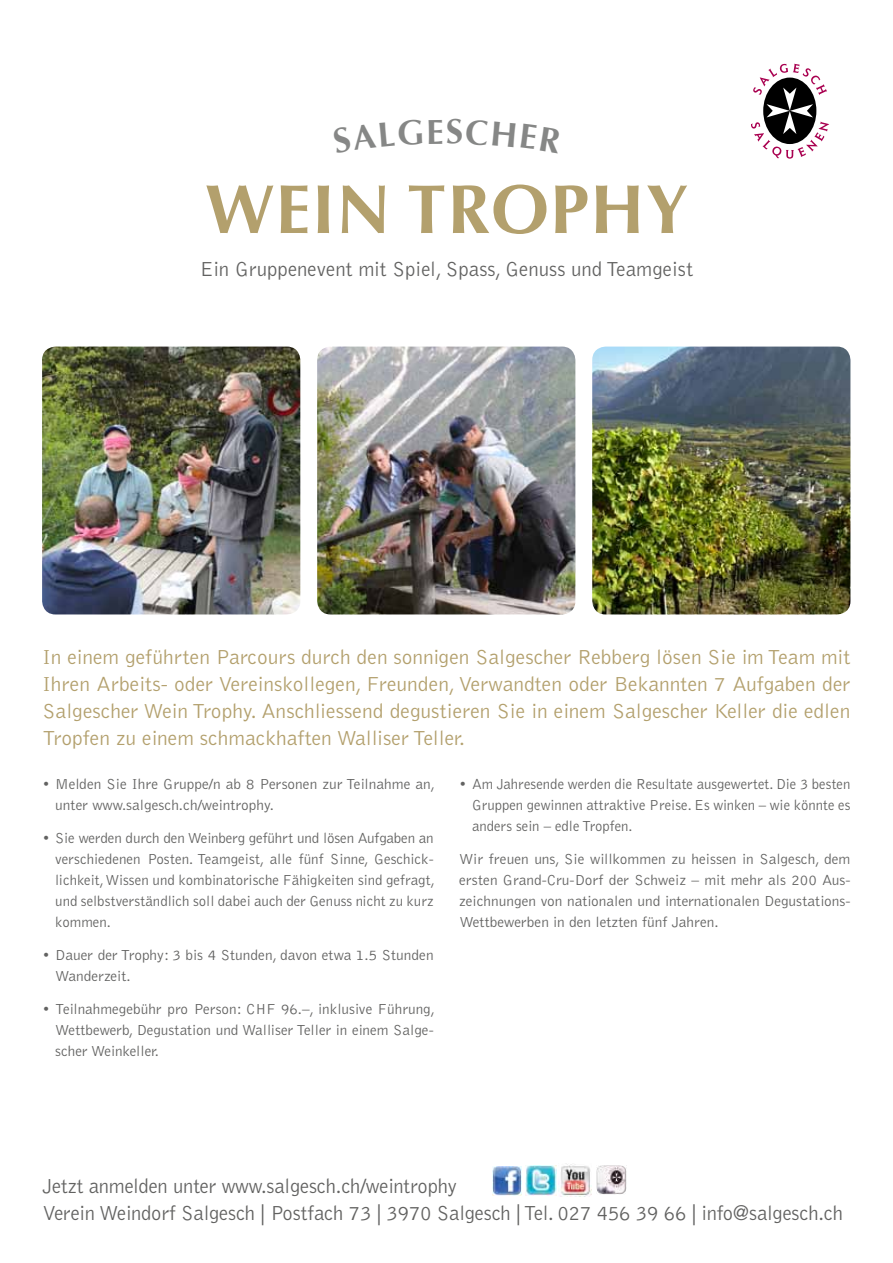
<style>
.page{position:relative;width:893px;height:1263px;background:#fff}
.page>*{position:absolute;margin:0;border:0;box-sizing:border-box;transform-origin:0 0}
.t1{font:700 69.45px "Optima";letter-spacing:.02em;color:#b3a06d}
.t2{font:300 21px/27px "Bell Gothic";color:#b3a06d;text-align:justify}
.t3{font:300 21px/27px "Bell Gothic";letter-spacing:-.01em;color:#626261}
.t4{font:300 15px/21px "Bell Gothic";color:#626261;text-align:justify}
</style>
<div class="page">
<svg style="left:751px;top:64px;width:78px;height:95px"></svg>
<img style="left:42px;top:347px;width:258px;height:267px">
<img style="left:317px;top:347px;width:258px;height:267px">
<img style="left:592px;top:347px;width:258px;height:267px">
<img style="left:492px;top:1166px;width:29px;height:29px">
<img style="left:526px;top:1166px;width:30px;height:30px">
<img style="left:560px;top:1163px;width:32px;height:33px">
<img style="left:596px;top:1165px;width:30px;height:30px">
<h1 class="t1" style="left:205px;top:169px;width:485px">WEIN TROPHY</h1>
<h2 class="t3" style="left:200px;top:257px;width:495px">Ein Gruppenevent mit Spiel, Spass, Genuss und Teamgeist</h2>
<p class="t2" style="left:43px;top:644px;width:809px">In einem geführten Parcours durch den sonnigen Salgescher Rebberg lösen Sie im Team mit Ihren Arbeits- oder Vereinskollegen, Freunden, Verwandten oder Bekannten 7 Aufgaben der Salgescher Wein Trophy. Anschliessend degustieren Sie in einem Salgescher Keller die edlen Tropfen zu einem schmackhaften Walliser Teller.</p>
<p class="t4" style="left:55px;top:774px;width:381px;text-indent:-13px">• Melden Sie Ihre Gruppe/n ab 8 Personen zur Teilnahme an, unter www.salgesch.ch/weintrophy.</p>
<p class="t4" style="left:55px;top:828px;width:381px;text-indent:-13px">• Sie werden durch den Weinberg geführt und lösen Aufgaben an verschiedenen Posten. Teamgeist, alle fünf Sinne, Geschick&shy;lichkeit,Wissen und kombinatorische Fähigkeiten sind gefragt, und selbstverständlich soll dabei auch der Genuss nicht zu kurz kommen.</p>
<p class="t4" style="left:55px;top:945px;width:380px;text-indent:-13px">• Dauer der Trophy: 3 bis 4 Stunden, davon etwa 1.5 Stunden<br>Wanderzeit.</p>
<p class="t4" style="left:55px;top:999px;width:381px;text-indent:-13px">• Teilnahmegebühr pro Person: CHF 96.–, inklusive Führung, Wettbewerb, Degustation und Walliser Teller in einem Salge&shy;scher Weinkeller.</p>
<p class="t4" style="left:472px;top:774px;width:380px;text-indent:-13px">• Am Jahresende werden die Resultate ausgewertet. Die 3 besten Gruppen gewinnen attraktive Preise. Es winken – wie könnte es anders sein – edle Tropfen.</p>
<p class="t4" style="left:459px;top:849px;width:393px">Wir freuen uns, Sie willkommen zu heissen in Salgesch, dem ersten Grand-Cru-Dorf der Schweiz – mit mehr als 200 Aus&shy;zeichnungen von nationalen und internationalen Degustations-Wettbewerben in den letzten fünf Jahren.</p>
<h2 class="t3" style="left:43px;top:1173px;width:802px">Jetzt anmelden unter www.salgesch.ch/weintrophy<br>Verein Weindorf Salgesch | Postfach 73 | 3970 Salgesch | Tel. 027 456 39 66 | info@salgesch.ch</h2>
</div>
